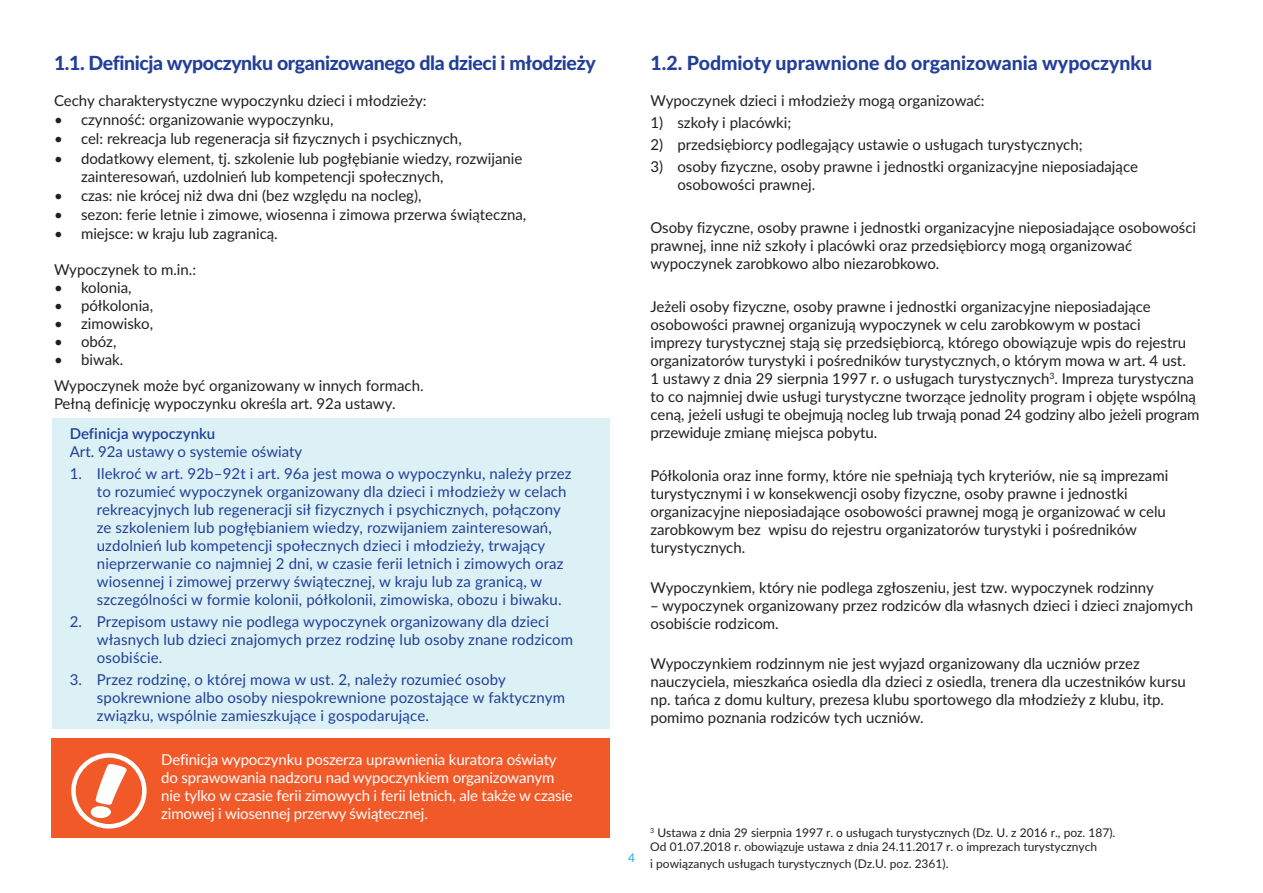
<style>
.page{position:relative;width:1263px;height:893px;background:#fff}
.page>*{position:absolute;margin:0;border:0;box-sizing:border-box;transform-origin:0 0}
.subheader1_1{font:800 19.5px "Lato";letter-spacing:-.02em;color:#223f99}
.subheader1_1-2{font:800 19.5px "Lato";color:#223f99}
.tekst{font:15px/18px "Lato";color:#231f20}
.definicje{font:15px/18px "Lato";letter-spacing:.01em;color:#223f99}
.wazne{font:15px/18px "Lato";letter-spacing:-.01em;color:#fff}
.definicje-2{font:600 15px "Lato";color:#223f99}
.didaskalia{font:12px/14.4px "Lato";color:#231f20}
.t1{font:12px "Lato";color:#24aae1}
</style>
<div class="page">
<div style="left:52px;top:418px;width:557px;height:311px;background:#dcf1f6"></div>
<div style="left:52px;top:738px;width:558px;height:100px;background:#f15929"></div>
<svg style="left:71px;top:753px;width:76px;height:75px"></svg>
<p class="subheader1_1" style="left:54px;top:48px;width:543px">1.1. Definicja wypoczynku organizowanego dla dzieci i młodzieży</p>
<p class="tekst" style="left:54px;top:91px;width:374px">Cechy charakterystyczne wypoczynku dzieci i młodzieży:</p>
<p class="tekst" style="left:54px;top:110px;width:281px">• czynność: organizowanie wypoczynku,</p>
<p class="tekst" style="left:54px;top:129px;width:409px">• cel: rekreacja lub regeneracja sił fizycznych i psychicznych,</p>
<p class="tekst" style="left:81px;top:148px;width:443px;text-indent:-27px">• dodatkowy element, tj. szkolenie lub pogłębianie wiedzy, rozwijanie zainteresowań, uzdolnień lub kompetencji społecznych,</p>
<p class="tekst" style="left:54px;top:186px;width:369px">• czas: nie krócej niż dwa dni (bez względu na nocleg),</p>
<p class="tekst" style="left:54px;top:205px;width:474px">• sezon: ferie letnie i zimowe, wiosenna i zimowa przerwa świąteczna,</p>
<p class="tekst" style="left:54px;top:224px;width:225px">• miejsce: w kraju lub zagranicą.</p>
<p class="tekst" style="left:54px;top:260px;width:144px">Wypoczynek to m.in.:</p>
<p class="tekst" style="left:54px;top:278px;width:79px">• kolonia,</p>
<p class="tekst" style="left:54px;top:296px;width:101px">• półkolonia,</p>
<p class="tekst" style="left:54px;top:314px;width:101px">• zimowisko,</p>
<p class="tekst" style="left:54px;top:332px;width:64px">• obóz,</p>
<p class="tekst" style="left:54px;top:350px;width:71px">• biwak.</p>
<p class="tekst" style="left:54px;top:376px;width:371px">Wypoczynek może być organizowany w innych formach.</p>
<p class="tekst" style="left:54px;top:394px;width:343px">Pełną definicję wypoczynku określa art. 92a ustawy.</p>
<p class="definicje-2" style="left:70px;top:422px;width:147px">Definicja wypoczynku</p>
<p class="definicje" style="left:70px;top:441px;width:234px">Art. 92a ustawy o systemie oświaty</p>
<p class="definicje" style="left:97px;top:464px;width:476px;text-indent:-27px">1. Ilekroć w art. 92b–92t i art. 96a jest mowa o wypoczynku, należy przez to rozumieć wypoczynek organizowany dla dzieci i młodzieży w celach rekreacyjnych lub regeneracji sił fizycznych i psychicznych, połączony ze szkoleniem lub pogłębianiem wiedzy, rozwijaniem zainteresowań, uzdolnień lub kompetencji społecznych dzieci i młodzieży, trwający nieprzerwanie co najmniej 2 dni, w czasie ferii letnich i zimowych oraz wiosennej i zimowej przerwy świątecznej, w kraju lub za granicą, w szczególności w formie kolonii, półkolonii, zimowiska, obozu i biwaku.</p>
<p class="definicje" style="left:97px;top:612px;width:478px;text-indent:-27px">2. Przepisom ustawy nie podlega wypoczynek organizowany dla dzieci własnych lub dzieci znajomych przez rodzinę lub osoby znane rodzicom osobiście.</p>
<p class="definicje" style="left:97px;top:670px;width:470px;text-indent:-27px">3. Przez rodzinę, o której mowa w ust. 2, należy rozumieć osoby spokrewnione albo osoby niespokrewnione pozostające w faktycznym związku, wspólnie zamieszkujące i gospodarujące.</p>
<p class="wazne" style="left:161px;top:750px;width:413px">Definicja wypoczynku poszerza uprawnienia kuratora oświaty do sprawowania nadzoru nad wypoczynkiem organizowanym nie tylko w czasie ferii zimowych i ferii letnich, ale także w czasie zimowej i wiosennej przerwy świątecznej.</p>
<p class="subheader1_1-2" style="left:650px;top:48px;width:503px">1.2. Podmioty uprawnione do organizowania wypoczynku</p>
<p class="tekst" style="left:650px;top:91px;width:336px">Wypoczynek dzieci i młodzieży mogą organizować:</p>
<p class="tekst" style="left:650px;top:113px;width:142px">1) szkoły i placówki;</p>
<p class="tekst" style="left:650px;top:135px;width:434px">2) przedsiębiorcy podlegający ustawie o usługach turystycznych;</p>
<p class="tekst" style="left:677px;top:157px;width:462px;text-indent:-27px">3) osoby fizyczne, osoby prawne i jednostki organizacyjne nieposiadające osobowości prawnej.</p>
<p class="tekst" style="left:650px;top:218px;width:547px">Osoby fizyczne, osoby prawne i jednostki organizacyjne nieposiadające osobowości prawnej, inne niż szkoły i placówki oraz przedsiębiorcy mogą organizować wypoczynek zarobkowo albo niezarobkowo.</p>
<p class="tekst" style="left:650px;top:297px;width:550px">Jeżeli osoby fizyczne, osoby prawne i jednostki organizacyjne nieposiadające osobowości prawnej organizują wypoczynek w celu zarobkowym w postaci<br>imprezy turystycznej stają się przedsiębiorcą, którego obowiązuje wpis do rejestru organizatorów turystyki i pośredników turystycznych, o którym mowa w art. 4 ust.<br>1 ustawy z dnia 29 sierpnia 1997 r. o usługach turystycznych<sup>3</sup>. Impreza turystyczna to co najmniej dwie usługi turystyczne tworzące jednolity program i objęte wspólną ceną, jeżeli usługi te obejmują nocleg lub trwają ponad 24 godziny albo jeżeli program przewiduje zmianę miejsca pobytu.</p>
<p class="tekst" style="left:650px;top:466px;width:519px">Półkolonia oraz inne formy, które nie spełniają tych kryteriów, nie są imprezami turystycznymi i w konsekwencji osoby fizyczne, osoby prawne i jednostki organizacyjne nieposiadające osobowości prawnej mogą je organizować w celu zarobkowym bez wpisu do rejestru organizatorów turystyki i pośredników turystycznych.</p>
<p class="tekst" style="left:650px;top:578px;width:544px">Wypoczynkiem, który nie podlega zgłoszeniu, jest tzw. wypoczynek rodzinny<br>− wypoczynek organizowany przez rodziców dla własnych dzieci i dzieci znajomych osobiście rodzicom.</p>
<p class="tekst" style="left:650px;top:653px;width:537px">Wypoczynkiem rodzinnym nie jest wyjazd organizowany dla uczniów przez nauczyciela, mieszkańca osiedla dla dzieci z osiedla, trenera dla uczestników kursu np. tańca z domu kultury, prezesa klubu sportowego dla młodzieży z klubu, itp. pomimo poznania rodziców tych uczniów.</p>
<p class="t1" style="left:628px;top:849px;width:8px">4</p>
<p class="didaskalia" style="left:650px;top:825px;width:467px"><sup>3</sup> Ustawa z dnia 29 sierpnia 1997 r. o usługach turystycznych (Dz. U. z 2016 r., poz. 187).<br>Od 01.07.2018 r. obowiązuje ustawa z dnia 24.11.2017 r. o imprezach turystycznych</p>
<p class="didaskalia" style="left:650px;top:856px;width:300px">i powiązanych usługach turystycznych (Dz.U. poz. 2361).</p>
</div>
